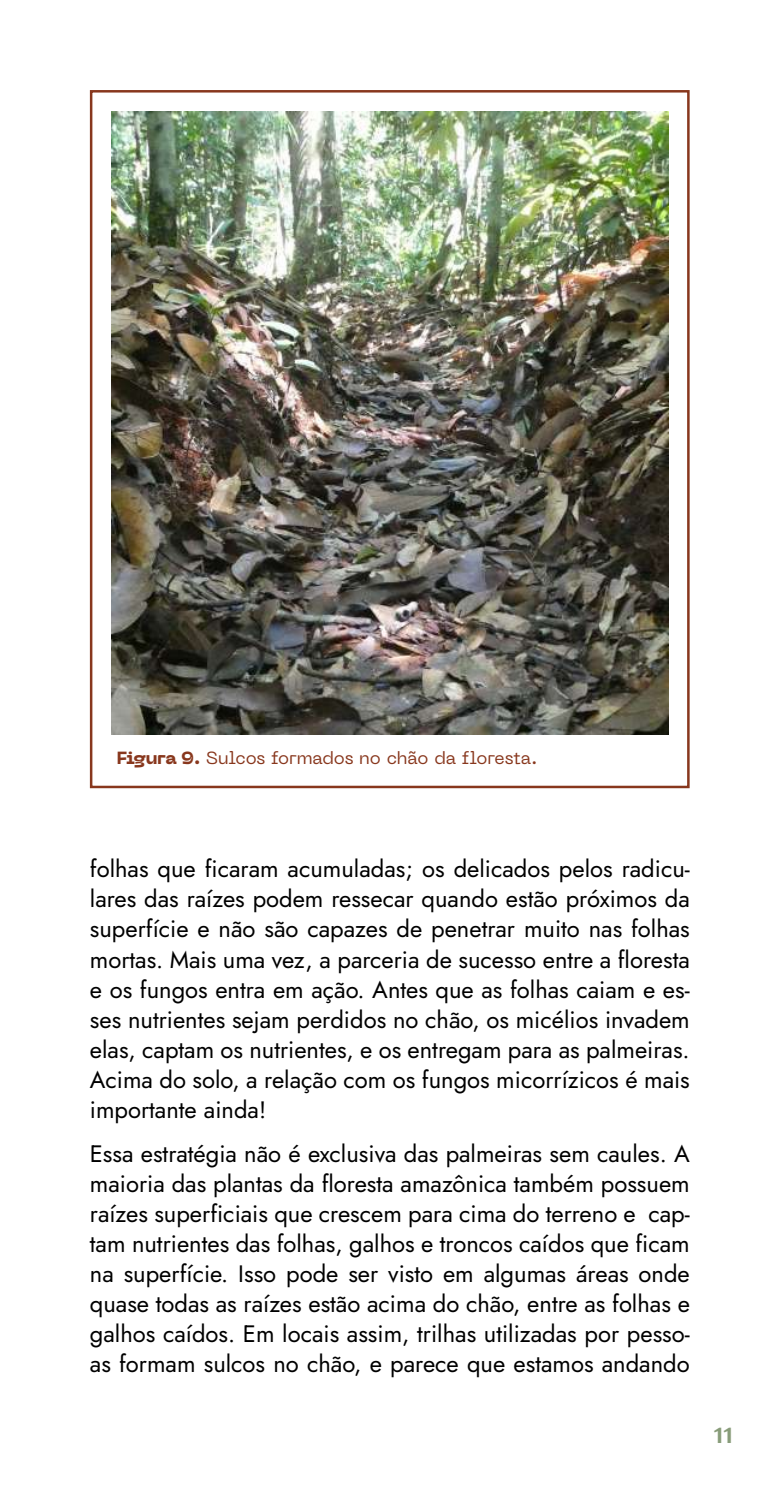
<style>
.page{position:relative;width:780px;height:1489px;background:#fff}
.page>*{position:absolute;margin:0;border:0;box-sizing:border-box;transform-origin:0 0}
.t1{font:23.75px/30px "Jost";color:#000;text-align:justify}
.t2{font:700 22.5px "Faune Text";color:#889c79}
.t3{font:17.5px "PP Neue Machina";letter-spacing:-.01em;color:#88371d}
.s1{font-weight:800}
</style>
<div class="page">
<img style="left:111px;top:111px;width:557px;height:623px">
<p class="t3" style="left:117px;top:747px;width:422px"><span class="s1">Figura 9.</span> Sulcos formados no chão da floresta.</p>
<p class="t1" style="left:90px;top:854px;width:601px">folhas que ficaram acumuladas; os delicados pelos radicu&shy;lares das raízes podem ressecar quando estão próximos da superfície e não são capazes de penetrar muito nas folhas mortas. Mais uma vez, a parceria de sucesso entre a floresta e os fungos entra em ação. Antes que as folhas caiam e es&shy;ses nutrientes sejam perdidos no chão, os micélios invadem elas, captam os nutrientes, e os entregam para as palmeiras.<br>Acima do solo, a relação com os fungos micorrízicos é mais importante ainda!</p>
<p class="t1" style="left:90px;top:1138px;width:601px">Essa estratégia não é exclusiva das palmeiras sem caules. A maioria das plantas da floresta amazônica também possuem raízes superficiais que crescem para cima do terreno e cap&shy;tam nutrientes das folhas, galhos e troncos caídos que ficam na superfície. Isso pode ser visto em algumas áreas onde quase todas as raízes estão acima do chão, entre as folhas e galhos caídos. Em locais assim, trilhas utilizadas por pesso&shy;as formam sulcos no chão, e parece que estamos andando</p>
<p class="t2" style="left:713px;top:1419px;width:21px">11</p>
</div>
